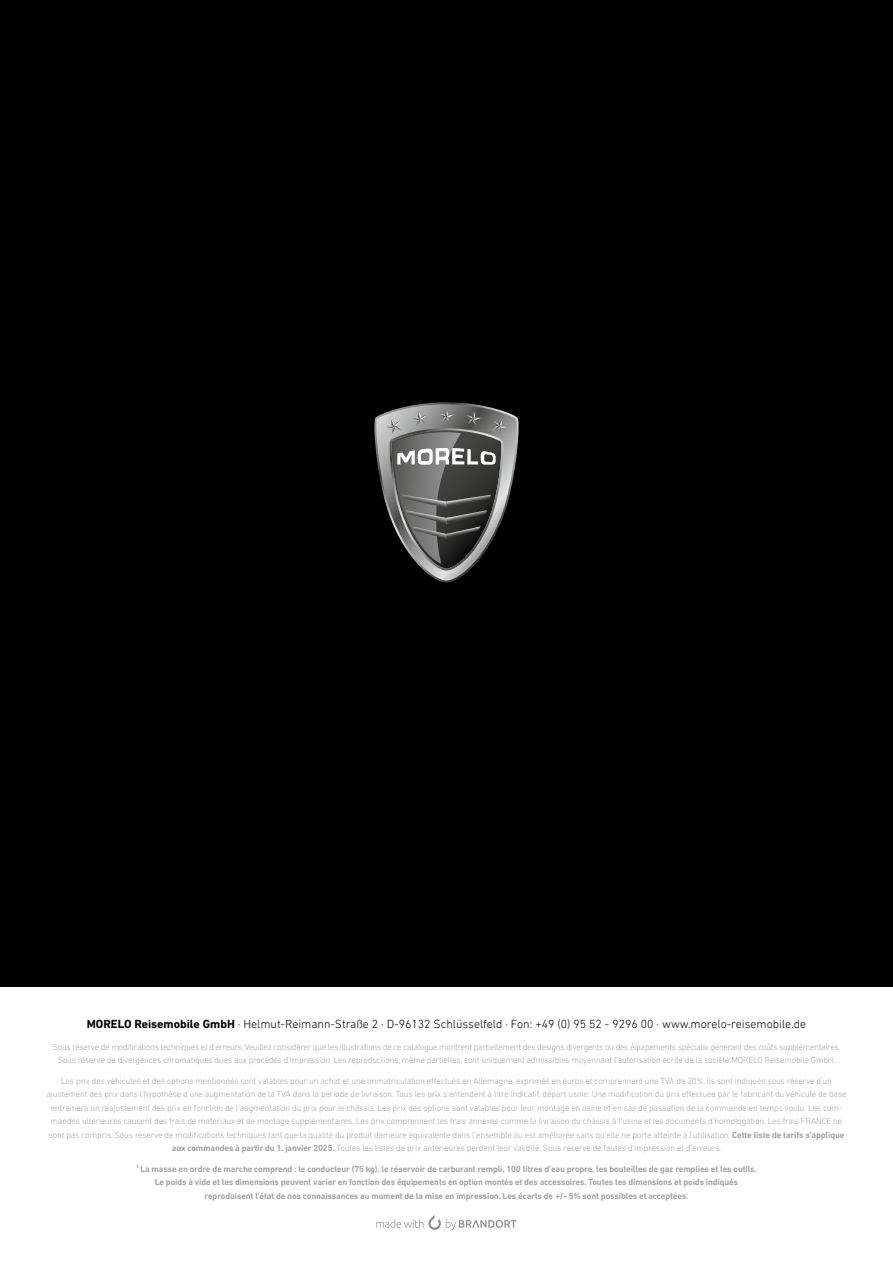
<style>
.page{position:relative;width:893px;height:1263px;background:#fff}
.page>*{position:absolute;margin:0;border:0;box-sizing:border-box;transform-origin:0 0}
.t1{font:300 12px "DIN Next LT Pro";color:#000}
.t2{font:300 9px/13.5px "DIN Next LT Pro";letter-spacing:-.015em;color:#a7a7a8;text-align:center}
.t3{font:700 9px/13.5px "DIN Next LT Pro";letter-spacing:-.015em;color:#a7a7a8;text-align:center}
.s1{font-weight:700}
</style>
<div class="page">
<svg style="left:376px;top:1215px;width:140px;height:15px"></svg>
<div style="left:0;top:0;width:893px;height:987px;background:#000"></div>
<svg style="left:374px;top:402px;width:145px;height:181px"></svg>
<h1 class="t1" style="left:87px;top:1017px;width:721px"><span class="s1">MORELO Reisemobile GmbH</span> · Helmut-Reimann-Straße 2 · D-96132 Schlüsselfeld · Fon: +49 (0) 95 52 - 9296 00 · www.morelo-reisemobile.de</h1>
<p class="t2" style="left:53px;top:1040px;width:789px">Sous réserve de modifications techniques et d’erreurs. Veuillez considérer que les illustrations de ce catalogue montrent partiellement des designs divergents ou des équipements spéciaux générant des coûts supplémentaires.<br>Sous réserve de divergences chromatiques dues aux procédés d’impression. Les reproductions, même partielles, sont uniquement admissibles moyennant l’autorisation écrite de la société MORELO Reisemobile GmbH.</p>
<p class="t2" style="left:46px;top:1074px;width:802px">Les prix des véhicules et des options mentionnés sont valables pour un achat et une immatriculation effectués en Allemagne, exprimés en euros et comprennent une TVA de 20%. Ils sont indiqués sous réserve d’un ajustement des prix dans l’hypothèse d’une augmentation de la TVA dans la période de livraison. Tous les prix s’entendent à titre indicatif, départ usine. Une modification du prix effectuée par le fabricant du véhicule de base entrainera un réajustement des prix en fonction de l’augmentation du prix pour le châssis. Les prix des options sont valables pour leur montage en usine et en cas de passation de la commande en temps voulu. Les com&shy;mandes ultérieures causent des frais de matériaux et de montage supplémentaires. Les prix comprennent les frais annexes comme la livraison du châssis à l‘usine et les documents d’homologation. Les frais FRANCE ne sont pas compris. Sous réserve de modifications techniques tant que la qualité du produit demeure équivalente dans l’ensemble ou est améliorée sans qu’elle ne porte atteinte à l’utilisation. <span class="s1">Cette liste de tarifs s'applique aux commandes à partir du 1. janvier 2025.</span> Toutes les listes de prix antérieures perdent leur validité. Sous réserve de fautes d’impression et d’erreurs.</p>
<p class="t3" style="left:136px;top:1162px;width:622px">¹La masse en ordre de marche comprend : le conducteur (75 kg), le réservoir de carburant rempli, 100 litres d’eau propre, les bouteilles de gaz remplies et les outils.<br>Le poids à vide et les dimensions peuvent varier en fonction des équipements en option montés et des accessoires. Toutes les dimensions et poids indiqués reproduisent l’état de nos connaissances au moment de la mise en impression. Les écarts de +/- 5% sont possibles et acceptées.</p>
</div>
